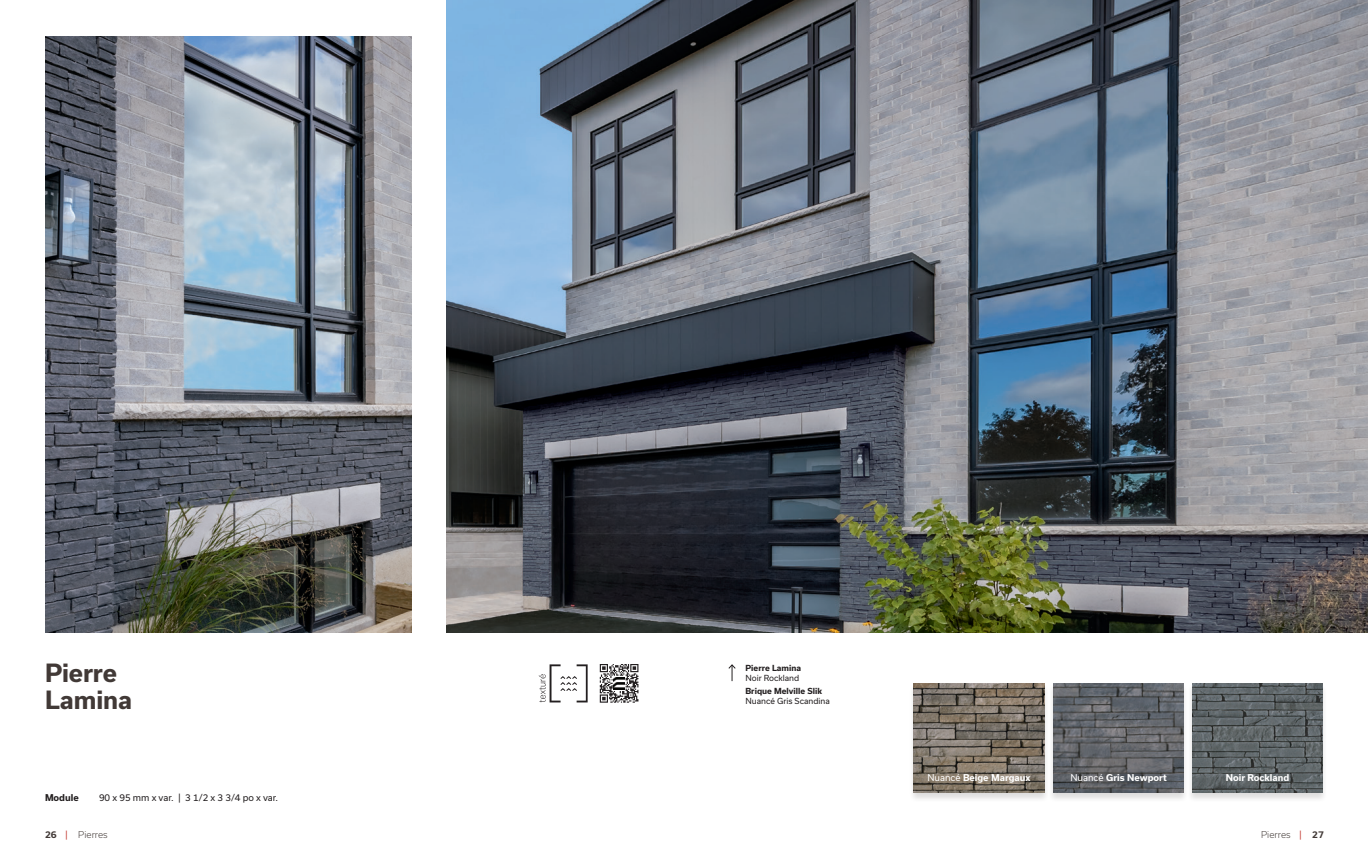
<style>
.page{position:relative;width:1368px;height:864px;background:#fff}
.page>*{position:absolute;margin:0;border:0;box-sizing:border-box;transform-origin:0 0}
.t1{font:700 24px/27px "Usual";letter-spacing:-.005em;color:#413936}
.t2{font:700 9px "Usual";color:#fff}
.t3{font:9px "Usual";color:#231f20}
.t4{font:300 9px "Usual";color:#413936}
.t5{font:700 9px "Usual";color:#231f20}
.t6{font:700 8px "Usual";color:#231f20}
.t7{font:8px "Usual";color:#231f20}
.s1{font-weight:400}
.s2{font-weight:700}
.s3{font-weight:400;color:#c43f37}
</style>
<div class="page">
<img style="left:447px;top:0;width:921px;height:633px">
<div style="left:1048px;top:683px;width:141px;height:119px;background:#231f20;opacity:.15"></div>
<img style="left:1053px;top:683px;width:131px;height:109px">
<div style="left:1187px;top:683px;width:141px;height:119px;background:#231f20;opacity:.15"></div>
<img style="left:1192px;top:684px;width:131px;height:109px">
<div style="left:908px;top:683px;width:141px;height:119px;background:#231f20;opacity:.15"></div>
<img style="left:914px;top:684px;width:130px;height:109px">
<svg style="left:728px;top:664px;width:8px;height:17px"></svg>
<img style="left:45px;top:37px;width:367px;height:596px">
<svg style="left:599px;top:664px;width:40px;height:39px"></svg>
<svg style="left:600px;top:664px;width:38px;height:39px"></svg>
<svg style="left:539px;top:664px;width:49px;height:38px"></svg>
<h1 class="t1" style="left:45px;top:660px;width:89px">Pierre<br>Lamina</h1>
<p class="t5" style="left:45px;top:792px;width:35px">Module</p>
<p class="t3" style="left:99px;top:792px;width:181px">90 x 95 mm x var. | 3 1/2 x 3 3/4 po x var.</p>
<p class="t6" style="left:746px;top:663px;width:57px">Pierre Lamina</p>
<p class="t7" style="left:746px;top:673px;width:55px">Noir Rockland</p>
<p class="t6" style="left:746px;top:686px;width:78px">Brique Melville Slik</p>
<p class="t7" style="left:746px;top:696px;width:86px">Nuancé Gris Scandina</p>
<p class="t2" style="left:927px;top:773px;width:105px"><span class="s1">Nuancé</span> Beige Margaux</p>
<p class="t2" style="left:1070px;top:773px;width:98px"><span class="s1">Nuancé</span> Gris Newport</p>
<p class="t2" style="left:1226px;top:773px;width:65px">Noir Rockland</p>
<p class="t4" style="left:45px;top:829px;width:64px"><span class="s2">26</span> <span class="s3">|</span> Pierres</p>
<p class="t4" style="left:1261px;top:829px;width:64px">Pierres <span class="s3">|</span> <span class="s2">27</span></p>
</div>
